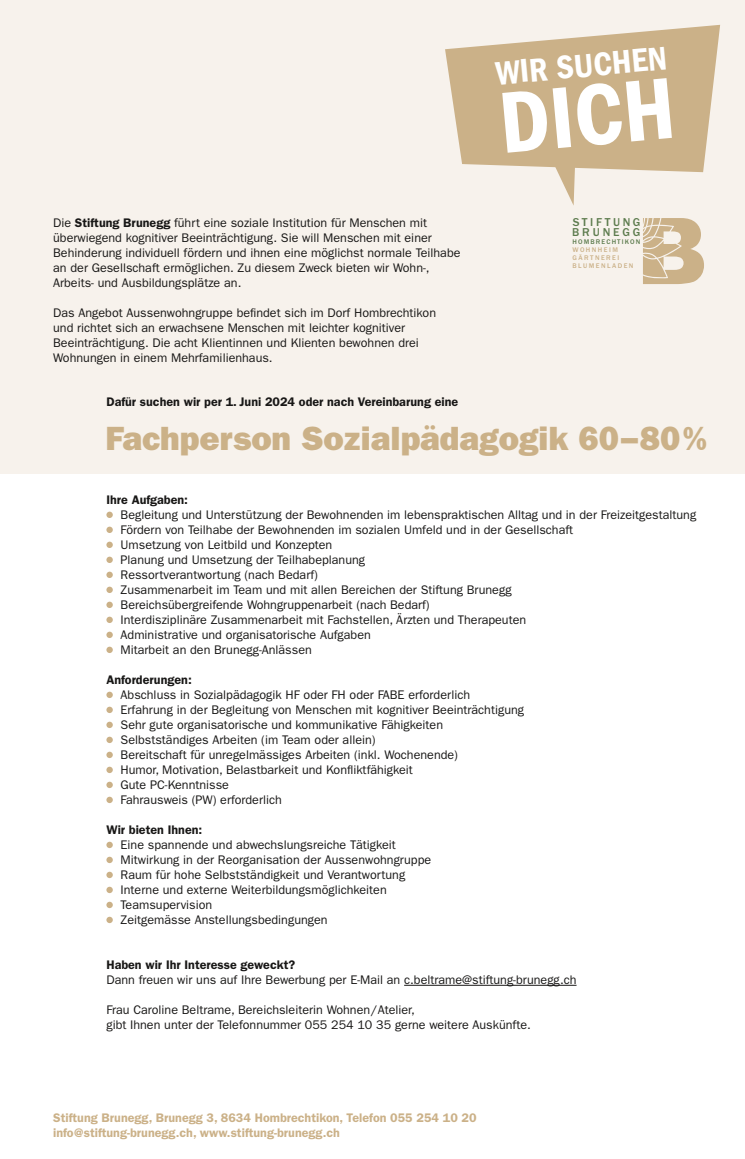
<style>
.page{position:relative;width:745px;height:1159px;background:#fff}
.page>*{position:absolute;margin:0;border:0;box-sizing:border-box;transform-origin:0 0}
.t1{font:89.88px "ITC Franklin Gothic Std Dm Cd";color:#fff}
.t2{font:34.12px "ITC Franklin Gothic Std Dm Cd";color:#fff}
.t3{font:33.75px "ITC Franklin Gothic Std Hvy";color:#cbb188}
.t4{font:12.5px/15px "ITC Franklin Gothic Std";color:#181716}
.t5{font:600 12.5px "ITC Franklin Gothic Std";color:#181716}
.t6{font:600 12.5px/15px "ITC Franklin Gothic Std";color:#cbb188}
.t7{font:500 11.88px/10.5px "ITC Franklin Gothic Std";letter-spacing:.225em;color:#5c7b4d}
.t8{font:500 7px/8px "ITC Franklin Gothic Std";letter-spacing:.215em;color:#cbb188}
.t9{font:500 7px "ITC Franklin Gothic Std";letter-spacing:.165em;color:#5c7b4d}
.s1{font-weight:600}
</style>
<div class="page">
<div style="left:0;top:0;width:744px;height:473px;background:#f7f2ec"></div>
<svg style="left:445px;top:25px;width:274px;height:147px;fill:#cbb188"></svg>
<svg style="left:554px;top:166px;width:20px;height:40px"></svg>
<svg style="left:643px;top:218px;width:60px;height:66px"></svg>
<hr style="left:404px;top:985px;width:172px;height:1px;background:#181716">
<div style="left:106px;top:511px;width:7px;height:7px;background:#cbb188;border-radius:50%"></div>
<div style="left:106px;top:526px;width:7px;height:7px;background:#cbb188;border-radius:50%"></div>
<div style="left:106px;top:541px;width:7px;height:7px;background:#cbb188;border-radius:50%"></div>
<div style="left:106px;top:556px;width:7px;height:7px;background:#cbb188;border-radius:50%"></div>
<div style="left:106px;top:571px;width:7px;height:7px;background:#cbb188;border-radius:50%"></div>
<div style="left:106px;top:586px;width:7px;height:7px;background:#cbb188;border-radius:50%"></div>
<div style="left:106px;top:601px;width:7px;height:7px;background:#cbb188;border-radius:50%"></div>
<div style="left:106px;top:616px;width:7px;height:7px;background:#cbb188;border-radius:50%"></div>
<div style="left:106px;top:631px;width:7px;height:7px;background:#cbb188;border-radius:50%"></div>
<div style="left:106px;top:646px;width:7px;height:7px;background:#cbb188;border-radius:50%"></div>
<div style="left:106px;top:691px;width:7px;height:7px;background:#cbb188;border-radius:50%"></div>
<div style="left:106px;top:706px;width:7px;height:7px;background:#cbb188;border-radius:50%"></div>
<div style="left:106px;top:721px;width:7px;height:7px;background:#cbb188;border-radius:50%"></div>
<div style="left:106px;top:736px;width:7px;height:7px;background:#cbb188;border-radius:50%"></div>
<div style="left:106px;top:751px;width:7px;height:7px;background:#cbb188;border-radius:50%"></div>
<div style="left:106px;top:766px;width:7px;height:7px;background:#cbb188;border-radius:50%"></div>
<div style="left:106px;top:781px;width:7px;height:7px;background:#cbb188;border-radius:50%"></div>
<div style="left:106px;top:796px;width:7px;height:7px;background:#cbb188;border-radius:50%"></div>
<div style="left:106px;top:841px;width:7px;height:7px;background:#cbb188;border-radius:50%"></div>
<div style="left:106px;top:856px;width:7px;height:7px;background:#cbb188;border-radius:50%"></div>
<div style="left:106px;top:871px;width:7px;height:7px;background:#cbb188;border-radius:50%"></div>
<div style="left:106px;top:886px;width:7px;height:7px;background:#cbb188;border-radius:50%"></div>
<div style="left:106px;top:901px;width:7px;height:7px;background:#cbb188;border-radius:50%"></div>
<div style="left:106px;top:916px;width:7px;height:7px;background:#cbb188;border-radius:50%"></div>
<p class="t4" style="left:53px;top:215px;width:408px">Die <span class="s1">Stiftung Brunegg</span> führt eine soziale Institution für Menschen mit überwiegend kognitiver Beeinträchtigung. Sie will Menschen mit einer Behinderung individuell fördern und ihnen eine möglichst normale Teilhabe an der Gesellschaft ermöglichen. Zu diesem Zweck bieten wir Wohn-, Arbeits- und Ausbildungsplätze an.</p>
<p class="t4" style="left:53px;top:305px;width:384px">Das Angebot Aussenwohngruppe befindet sich im Dorf Hombrechtikon und richtet sich an erwachsene Menschen mit leichter kognitiver Beeinträchtigung. Die acht Klientinnen und Klienten bewohnen drei Wohnungen in einem Mehrfamilienhaus.</p>
<p class="t5" style="left:106px;top:394px;width:353px">Dafür suchen wir per 1. Juni 2024 oder nach Vereinbarung eine</p>
<h2 class="t2" style="left:493px;top:54px;width:173px;rotate:-5deg">WIR SUCHEN</h2>
<h1 class="t1" style="left:494px;top:72px;width:177px;rotate:-5deg">DICH</h1>
<p class="t7" style="left:572px;top:217px;width:70px">STIFTUNG<br>BRUNEGG</p>
<p class="t9" style="left:572px;top:238px;width:69px">HOMBRECHTIKON</p>
<p class="t8" style="left:572px;top:246px;width:62px">WOHNHEIM<br>GÄRTNEREI<br>BLUMENLADEN</p>
<h3 class="t3" style="left:105px;top:419px;width:603px">Fachperson Sozialpädagogik 60–80%</h3>
<p class="t5" style="left:106px;top:492px;width:83px">Ihre Aufgaben:</p>
<p class="t4" style="left:120px;top:507px;width:576px">Begleitung und Unterstützung der Bewohnenden im lebenspraktischen Alltag und in der Freizeitgestaltung Fördern von Teilhabe der Bewohnenden im sozialen Umfeld und in der Gesellschaft<br>Umsetzung von Leitbild und Konzepten<br>Planung und Umsetzung der Teilhabeplanung<br>Ressortverantwortung (nach Bedarf)<br>Zusammenarbeit im Team und mit allen Bereichen der Stiftung Brunegg<br>Bereichsübergreifende Wohngruppenarbeit (nach Bedarf)<br>Interdisziplinäre Zusammenarbeit mit Fachstellen, Ärzten und Therapeuten<br>Administrative und organisatorische Aufgaben<br>Mitarbeit an den Brunegg-Anlässen</p>
<p class="t5" style="left:106px;top:672px;width:87px">Anforderungen:</p>
<p class="t4" style="left:120px;top:687px;width:404px">Abschluss in Sozialpädagogik HF oder FH oder FABE erforderlich Erfahrung in der Begleitung von Menschen mit kognitiver Beeinträchtigung Sehr gute organisatorische und kommunikative Fähigkeiten Selbstständiges Arbeiten (im Team oder allein)<br>Bereitschaft für unregelmässiges Arbeiten (inkl. Wochenende)<br>Humor, Motivation, Belastbarkeit und Konfliktfähigkeit<br>Gute PC-Kenntnisse<br>Fahrausweis (PW) erforderlich</p>
<p class="t5" style="left:106px;top:822px;width:97px">Wir bieten Ihnen:</p>
<p class="t4" style="left:120px;top:837px;width:312px">Eine spannende und abwechslungsreiche Tätigkeit Mitwirkung in der Reorganisation der Aussenwohngruppe Raum für hohe Selbstständigkeit und Verantwortung Interne und externe Weiterbildungsmöglichkeiten Teamsupervision<br>Zeitgemässe Anstellungsbedingungen</p>
<p class="t5" style="left:106px;top:957px;width:190px">Haben wir Ihr Interesse geweckt?</p>
<p class="t4" style="left:106px;top:972px;width:471px">Dann freuen wir uns auf Ihre Bewerbung per E-Mail an c.beltrame@stiftung-brunegg.ch</p>
<p class="t4" style="left:106px;top:1002px;width:425px">Frau Caroline Beltrame, Bereichsleiterin Wohnen/Atelier,<br>gibt Ihnen unter der Telefonnummer 055 254 10 35 gerne weitere Auskünfte.</p>
<p class="t6" style="left:53px;top:1110px;width:424px">Stiftung Brunegg, Brunegg 3, 8634 Hombrechtikon, Telefon 055 254 10 20 info@stiftung-brunegg.ch, www.stiftung-brunegg.ch</p>
</div>
